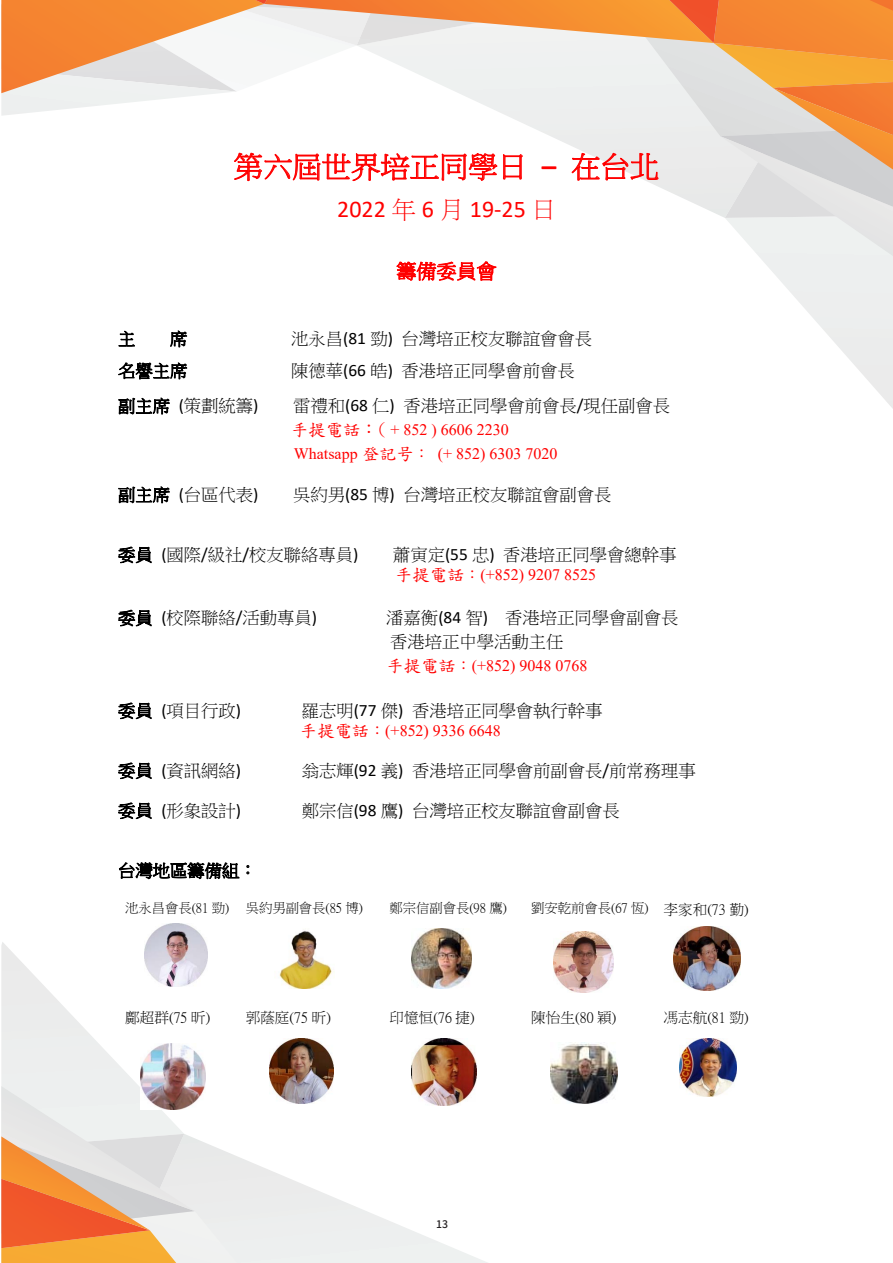
<style>
.page{position:relative;width:893px;height:1263px;background:#fff}
.page>*{position:absolute;margin:0;border:0;box-sizing:border-box;transform-origin:0 0}
.t1{font:29.4px "P Ming Li U";color:#f00}
.t2{font:24px "Calibri";color:#f00}
.t3{font:19.95px "P Ming Li U";color:#f00}
.t4{font:17.4px/24px "P Ming Li U";color:#000}
.t5{font:16.05px/24px "Times New Roman";color:#f00}
.t6{font:14.7px "P Ming Li U";color:#000}
.t7{font:13.35px "P Ming Li U";color:#000}
.t8{font:500 10.5px "Source Han Sans TW";color:#231f20}
.s1{font-family:"Calibri";font-weight:700}
.s2{font-family:"P Ming Li U"}
.s3{font-family:"Calibri"}
.s4{font-family:"DF Kai Shu SB Estd BF";font-size:17.4px}
.s5{font-size:14.7px}
</style>
<div class="page">
<svg style="left:1px;top:0;width:892px;height:409px"></svg>
<svg style="left:247px;top:1161px;width:241px;height:102px"></svg>
<svg style="left:1px;top:942px;width:246px;height:321px"></svg>
<img style="left:679px;top:1038px;width:58px;height:58px">
<img style="left:144px;top:923px;width:64px;height:64px">
<img style="left:279px;top:930px;width:56px;height:58px">
<img style="left:412px;top:928px;width:60px;height:60px">
<img style="left:553px;top:932px;width:61px;height:60px">
<img style="left:550px;top:1042px;width:67px;height:61px">
<img style="left:140px;top:1044px;width:66px;height:65px">
<img style="left:269px;top:1038px;width:64px;height:65px">
<img style="left:673px;top:926px;width:68px;height:65px">
<img style="left:412px;top:1038px;width:64px;height:67px">
<p class="t1" style="left:234px;top:152px;width:427px">第六屆世界培正同學日 <span class="s1">–</span> 在台北</p>
<p class="t2" style="left:337px;top:193px;width:220px">2022 <span class="s2">年</span> 6 <span class="s2">月</span> 19‐25 <span class="s2">日</span></p>
<p class="t3" style="left:396px;top:261px;width:101px">籌備委員會</p>
<p class="t4" style="left:118px;top:327px;width:19px">主</p>
<p class="t4" style="left:170px;top:327px;width:19px">席</p>
<p class="t4" style="left:291px;top:327px;width:302px">池永昌<span class="s3">(81</span> 勁<span class="s3">)</span> 台灣培正校友聯誼會會長</p>
<p class="t4" style="left:118px;top:359px;width:71px">名譽主席</p>
<p class="t4" style="left:291px;top:359px;width:285px">陳德華<span class="s3">(66</span> 皓<span class="s3">)</span> 香港培正同學會前會長</p>
<p class="t4" style="left:118px;top:394px;width:142px">副主席 <span class="s3">(</span>策劃統籌<span class="s3">)</span></p>
<p class="t4" style="left:293px;top:394px;width:379px">雷禮和<span class="s3">(68</span> 仁<span class="s3">)</span> 香港培正同學會前會長<span class="s3">/</span>現任副會長</p>
<p class="t5" style="left:291px;top:418px;width:268px"><span class="s4">手提電話：(</span> + 852 ) 6606 2230<br>Whatsapp <span class="s4">登記号</span><span class="s2">：</span> (+ 852) 6303 7020</p>
<p class="t4" style="left:118px;top:483px;width:142px">副主席 <span class="s3">(</span>台區代表<span class="s3">)</span></p>
<p class="t4" style="left:293px;top:483px;width:320px">吳約男<span class="s3">(85</span> 博<span class="s3">)</span> 台灣培正校友聯誼會副會長</p>
<p class="t4" style="left:118px;top:543px;width:242px">委員 <span class="s3">(</span>國際<span class="s3">/</span>級社<span class="s3">/</span>校友聯絡專員<span class="s3">)</span></p>
<p class="t4" style="left:393px;top:543px;width:285px">蕭寅定<span class="s3">(55</span> 忠<span class="s3">)</span> 香港培正同學會總幹事</p>
<p class="t5" style="left:395px;top:562px;width:202px"><span class="s4">手提電話</span><span class="s2">：</span>(+852) 9207 8525</p>
<p class="t4" style="left:118px;top:606px;width:201px">委員 <span class="s3">(</span>校際聯絡<span class="s3">/</span>活動專員<span class="s3">)</span></p>
<p class="t4" style="left:386px;top:606px;width:294px">潘嘉衡<span class="s3">(84</span> 智<span class="s3">)</span> 香港培正同學會副會長香港培正中學活動主任</p>
<p class="t5" style="left:386px;top:653px;width:203px"><span class="s4">手提電話</span><span class="s2">：</span>(+852) 9048 0768</p>
<p class="t4" style="left:118px;top:699px;width:125px">委員 <span class="s3">(</span>項目行政<span class="s3">)</span></p>
<p class="t4" style="left:302px;top:699px;width:302px">羅志明<span class="s3">(77</span> 傑<span class="s3">)</span> 香港培正同學會執行幹事</p>
<p class="t5" style="left:300px;top:718px;width:202px"><span class="s4">手提電話</span><span class="s2">：</span>(+852) 9336 6648</p>
<p class="t4" style="left:118px;top:759px;width:125px">委員 <span class="s3">(</span>資訊網絡<span class="s3">)</span></p>
<p class="t4" style="left:302px;top:759px;width:396px">翁志輝<span class="s3">(92</span> 義<span class="s3">)</span> 香港培正同學會前副會長<span class="s3">/</span>前常務理事</p>
<p class="t4" style="left:118px;top:799px;width:125px">委員 <span class="s3">(</span>形象設計<span class="s3">)</span></p>
<p class="t4" style="left:302px;top:799px;width:320px">鄭宗信<span class="s3">(98</span> 鷹<span class="s3">)</span> 台灣培正校友聯誼會副會長</p>
<p class="t4" style="left:118px;top:859px;width:140px">台灣地區籌備組：</p>
<p class="t7" style="left:125px;top:902px;width:239px">池永昌會長(81 勁) 吳約男副會長(85 博)</p>
<p class="t7" style="left:390px;top:902px;width:119px">鄭宗信副會長(98 鷹)</p>
<p class="t7" style="left:531px;top:902px;width:219px">劉安乾前會長(67 恆) <span class="s5">李家和(73 勤)</span></p>
<p class="t6" style="left:125px;top:1010px;width:87px">鄺超群(75 昕)</p>
<p class="t6" style="left:246px;top:1010px;width:87px">郭蔭庭(75 昕)</p>
<p class="t6" style="left:390px;top:1010px;width:87px">印憶恒(76 捷)</p>
<p class="t6" style="left:531px;top:1010px;width:87px">陳怡生(80 穎)</p>
<p class="t6" style="left:663px;top:1010px;width:87px">馮志航(81 勁)</p>
<p class="t8" style="left:436px;top:1218px;width:13px">13</p>
</div>
